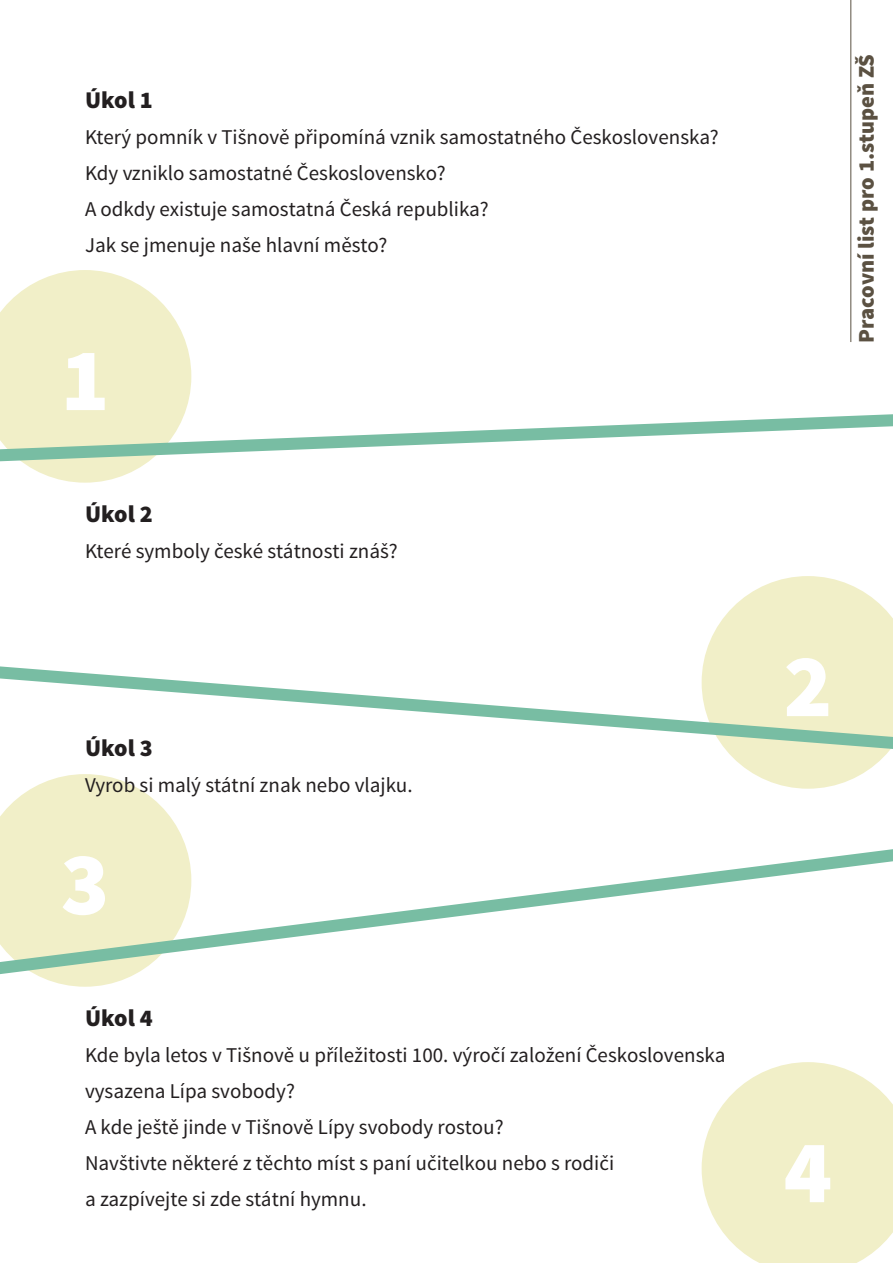
<style>
.page{position:relative;width:893px;height:1263px;background:#fff}
.page>*{position:absolute;margin:0;border:0;box-sizing:border-box;transform-origin:0 0}
.t1{font:900 90px "Source Sans Pro";color:#fff}
.t2{font:900 24px "Source Sans Pro";color:#231f20}
.t3{font:900 22.5px "Source Sans Pro";color:#5b5142}
.t4{font:21px/36px "Source Sans Pro";color:#231f20}
</style>
<div class="page">
<svg style="left:0;top:774px;width:179px;height:56px"></svg>
<svg style="left:0;top:270px;width:191px;height:213px"></svg>
<svg style="left:0;top:399px;width:893px;height:75px"></svg>
<svg style="left:706px;top:576px;width:187px;height:213px"></svg>
<hr style="left:850px;top:0;width:1px;height:342px;background:#5b5142">
<svg style="left:0;top:653px;width:893px;height:108px"></svg>
<svg style="left:0;top:830px;width:893px;height:157px"></svg>
<svg style="left:702px;top:1062px;width:191px;height:201px;background:#f3f1cf"></svg>
<p class="t2" style="left:85px;top:91px;width:69px">Úkol 1</p>
<p class="t4" style="left:85px;top:121px;width:635px">Který pomník v Tišnově připomíná vznik samostatného Československa?<br>Kdy vzniklo samostatné Československo?<br>A odkdy existuje samostatná Česká republika?<br>Jak se jmenuje naše hlavní město?</p>
<h1 class="t1" style="left:61px;top:346px;width:50px">1</h1>
<p class="t2" style="left:85px;top:505px;width:69px">Úkol 2</p>
<p class="t4" style="left:85px;top:535px;width:314px">Které symboly české státnosti znáš?</p>
<p class="t2" style="left:85px;top:739px;width:69px">Úkol 3</p>
<p class="t4" style="left:85px;top:769px;width:329px">Vyrob si malý státní znak nebo vlajku.</p>
<h1 class="t1" style="left:61px;top:850px;width:50px">3</h1>
<p class="t2" style="left:85px;top:1009px;width:69px">Úkol 4</p>
<p class="t4" style="left:85px;top:1039px;width:642px">Kde byla letos v Tišnově u příležitosti 100. výročí založení Československa vysazena Lípa svobody?<br>A kde ještě jinde v Tišnově Lípy svobody rostou?<br>Navštivte některé z těchto míst s paní učitelkou nebo s rodiči<br>a zazpívejte si zde státní hymnu.</p>
<p class="t3" style="left:858px;top:343px;width:290px;rotate:-90deg">Pracovní list pro 1.stupeň ZŠ</p>
<h1 class="t1" style="left:784px;top:652px;width:50px">2</h1>
<h1 class="t1" style="left:784px;top:1138px;width:50px">4</h1>
</div>
